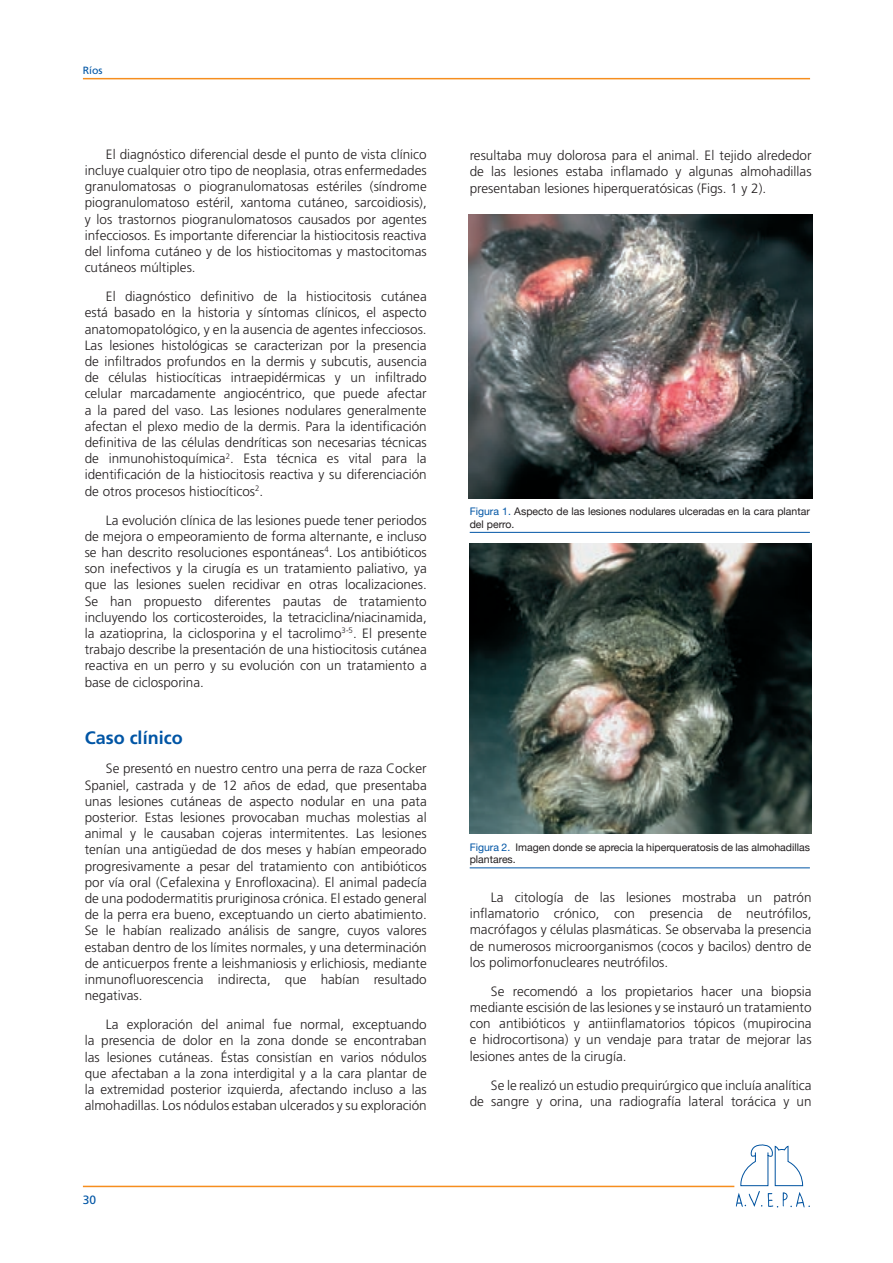
<style>
.page{position:relative;width:893px;height:1263px;background:#fff}
.page>*{position:absolute;margin:0;border:0;box-sizing:border-box;transform-origin:0 0}
.t1{font:700 18px "Frutiger";color:#0155a5}
.t2{font:300 13.5px/16.2px "Frutiger";color:#231f20;text-align:justify}
.t3{font:12px "Frutiger";color:#0155a5}
.t4{font:10.5px/12.6px "Helvetica Neue";color:#231f20}
.t5{font:10.5px "Frutiger";color:#0155a5}
.s1{font-family:"Helvetica Neue LT Std";color:#0155a5}
</style>
<div class="page">
<hr style="left:83px;top:1186px;width:651px;height:1px;background:#f68e1e">
<hr style="left:83px;top:78px;width:727px;height:1px;background:#f68e1e">
<svg style="left:736px;top:1144px;width:74px;height:63px"></svg>
<hr style="left:470px;top:532px;width:340px;height:1px;background:#0155a5">
<hr style="left:470px;top:867px;width:340px;height:1px;background:#0155a5">
<img style="left:468px;top:214px;width:345px;height:285px">
<img style="left:470px;top:544px;width:341px;height:289px">
<p class="t5" style="left:83px;top:64px;width:21px">Ríos</p>
<p class="t2" style="left:85px;top:146px;width:344px;text-indent:21px">El diagnóstico diferencial desde el punto de vista clínico incluye cualquier otro tipo de neoplasia, otras enfermedades granulomatosas o piogranulomatosas estériles (síndrome piogranulomatoso estéril, xantoma cutáneo, sarcoidiosis), y los trastornos piogranulomatosos causados por agentes infecciosos. Es importante diferenciar la histiocitosis reactiva del linfoma cutáneo y de los histiocitomas y mastocitomas cutáneos múltiples.</p>
<p class="t2" style="left:85px;top:288px;width:344px;text-indent:21px">El diagnóstico definitivo de la histiocitosis cutánea está basado en la historia y síntomas clínicos, el aspecto anatomopatológico, y en la ausencia de agentes infecciosos.<br>Las lesiones histológicas se caracterizan por la presencia de infiltrados profundos en la dermis y subcutis, ausencia de células histiocíticas intraepidérmicas y un infiltrado celular marcadamente angiocéntrico, que puede afectar a la pared del vaso. Las lesiones nodulares generalmente afectan el plexo medio de la dermis. Para la identificación definitiva de las células dendríticas son necesarias técnicas de inmunohistoquímica<sup>2</sup>. Esta técnica es vital para la identificación de la histiocitosis reactiva y su diferenciación de otros procesos histiocíticos<sup>2</sup>.</p>
<p class="t2" style="left:85px;top:512px;width:344px;text-indent:21px">La evolución clínica de las lesiones puede tener periodos de mejora o empeoramiento de forma alternante, e incluso se han descrito resoluciones espontáneas<sup>4</sup>. Los antibióticos son inefectivos y la cirugía es un tratamiento paliativo, ya que las lesiones suelen recidivar en otras localizaciones.<br>Se han propuesto diferentes pautas de tratamiento incluyendo los corticosteroides, la tetraciclina/niacinamida, la azatioprina, la ciclosporina y el tacrolimo<sup>3-5</sup>. El presente trabajo describe la presentación de una histiocitosis cutánea reactiva en un perro y su evolución con un tratamiento a base de ciclosporina.</p>
<h1 class="t1" style="left:85px;top:728px;width:99px">Caso clínico</h1>
<p class="t2" style="left:85px;top:761px;width:344px;text-indent:21px">Se presentó en nuestro centro una perra de raza Cocker Spaniel, castrada y de 12 años de edad, que presentaba unas lesiones cutáneas de aspecto nodular en una pata posterior. Estas lesiones provocaban muchas molestias al animal y le causaban cojeras intermitentes. Las lesiones tenían una antigüedad de dos meses y habían empeorado progresivamente a pesar del tratamiento con antibióticos por vía oral (Cefalexina y Enrofloxacina). El animal padecía de una pododermatitis pruriginosa crónica. El estado general de la perra era bueno, exceptuando un cierto abatimiento.<br>Se le habían realizado análisis de sangre, cuyos valores estaban dentro de los límites normales, y una determinación de anticuerpos frente a leishmaniosis y erlichiosis, mediante inmunofluorescencia indirecta, que habían resultado negativas.</p>
<p class="t2" style="left:85px;top:1016px;width:344px;text-indent:21px">La exploración del animal fue normal, exceptuando la presencia de dolor en la zona donde se encontraban las lesiones cutáneas. Éstas consistían en varios nódulos que afectaban a la zona interdigital y a la cara plantar de la extremidad posterior izquierda, afectando incluso a las almohadillas. Los nódulos estaban ulcerados y su exploración</p>
<p class="t3" style="left:83px;top:1193px;width:15px">30</p>
<p class="t2" style="left:470px;top:147px;width:343px">resultaba muy dolorosa para el animal. El tejido alrededor de las lesiones estaba inflamado y algunas almohadillas presentaban lesiones hiperqueratósicas (Figs. 1 y 2).</p>
<p class="t4" style="left:470px;top:505px;width:342px"><span class="s1">Figura 1.</span> Aspecto de las lesiones nodulares ulceradas en la cara plantar del perro.</p>
<p class="t4" style="left:470px;top:840px;width:342px"><span class="s1">Figura 2.</span> Imagen donde se aprecia la hiperqueratosis de las almohadillas plantares.</p>
<p class="t2" style="left:470px;top:889px;width:343px;text-indent:21px">La citología de las lesiones mostraba un patrón inflamatorio crónico, con presencia de neutrófilos, macrófagos y células plasmáticas. Se observaba la presencia de numerosos microorganismos (cocos y bacilos) dentro de los polimorfonucleares neutrófilos.</p>
<p class="t2" style="left:470px;top:983px;width:343px;text-indent:21px">Se recomendó a los propietarios hacer una biopsia mediante escisión de las lesiones y se instauró un tratamiento con antibióticos y antiinflamatorios tópicos (mupirocina e hidrocortisona) y un vendaje para tratar de mejorar las lesiones antes de la cirugía.</p>
<p class="t2" style="left:470px;top:1077px;width:343px;text-align:right">Se le realizó un estudio prequirúrgico que incluía analítica<br>de sangre y orina, una radiografía lateral torácica y un</p>
</div>
